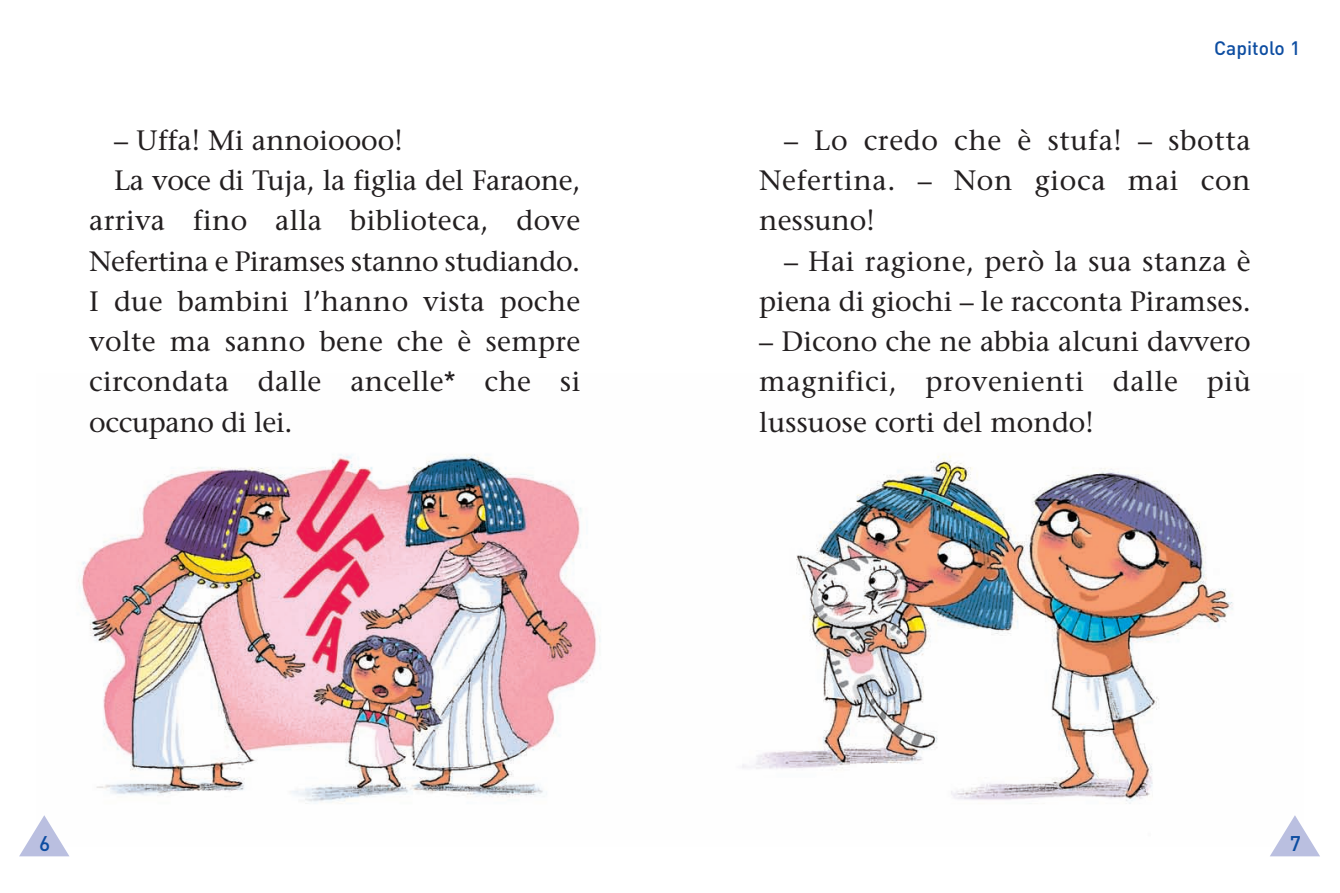
<style>
.page{position:relative;width:1340px;height:893px;background:#fff}
.page>*{position:absolute;margin:0;border:0;box-sizing:border-box;transform-origin:0 0}
.t1{font:28px/40.2px "Stone Serif";letter-spacing:.01em;color:#231f20;text-align:justify}
.t2{font:28px "Stone Serif";letter-spacing:-.01em;color:#231f20}
.t3{font:500 21px "DIN";color:#0d4da1}
.t4{font:500 19.25px "DIN";color:#0d4da1}
</style>
<div class="page">
<img style="left:78px;top:454px;width:1155px;height:350px">
<svg style="left:1270px;top:815px;width:50px;height:41px"></svg>
<svg style="left:19px;top:815px;width:50px;height:41px"></svg>
<p class="t1" style="left:114px;top:120px;width:290px">– Uffa! Mi annoioooo!</p>
<p class="t2" style="left:114px;top:163px;width:468px">La voce di Tuja, la figlia del Faraone,</p>
<p class="t1" style="left:89px;top:200px;width:492px">arriva fino alla biblioteca, dove</p>
<p class="t2" style="left:89px;top:244px;width:492px">Nefertina e Piramses stanno studiando.</p>
<p class="t1" style="left:89px;top:281px;width:492px">I due bambini l’hanno vista poche</p>
<p class="t1" style="left:89px;top:321px;width:492px">volte ma sanno bene che è sempre</p>
<p class="t1" style="left:89px;top:361px;width:492px">circondata dalle ancelle* che si</p>
<p class="t2" style="left:89px;top:405px;width:204px">occupano di lei.</p>
<p class="t3" style="left:39px;top:830px;width:13px">6</p>
<p class="t4" style="left:1214px;top:36px;width:88px">Capitolo 1</p>
<p class="t1" style="left:759px;top:120px;width:493px;text-indent:25px">– Lo credo che è stufa! – sbotta Nefertina. – Non gioca mai con nessuno!</p>
<p class="t1" style="left:759px;top:241px;width:493px;text-align:right">– Hai ragione, però la sua stanza è piena di giochi – le racconta Piramses.</p>
<p class="t1" style="left:759px;top:321px;width:493px">– Dicono che ne abbia alcuni davvero magnifici, provenienti dalle più lussuose corti del mondo!</p>
<p class="t3" style="left:1289px;top:830px;width:13px">7</p>
</div>
